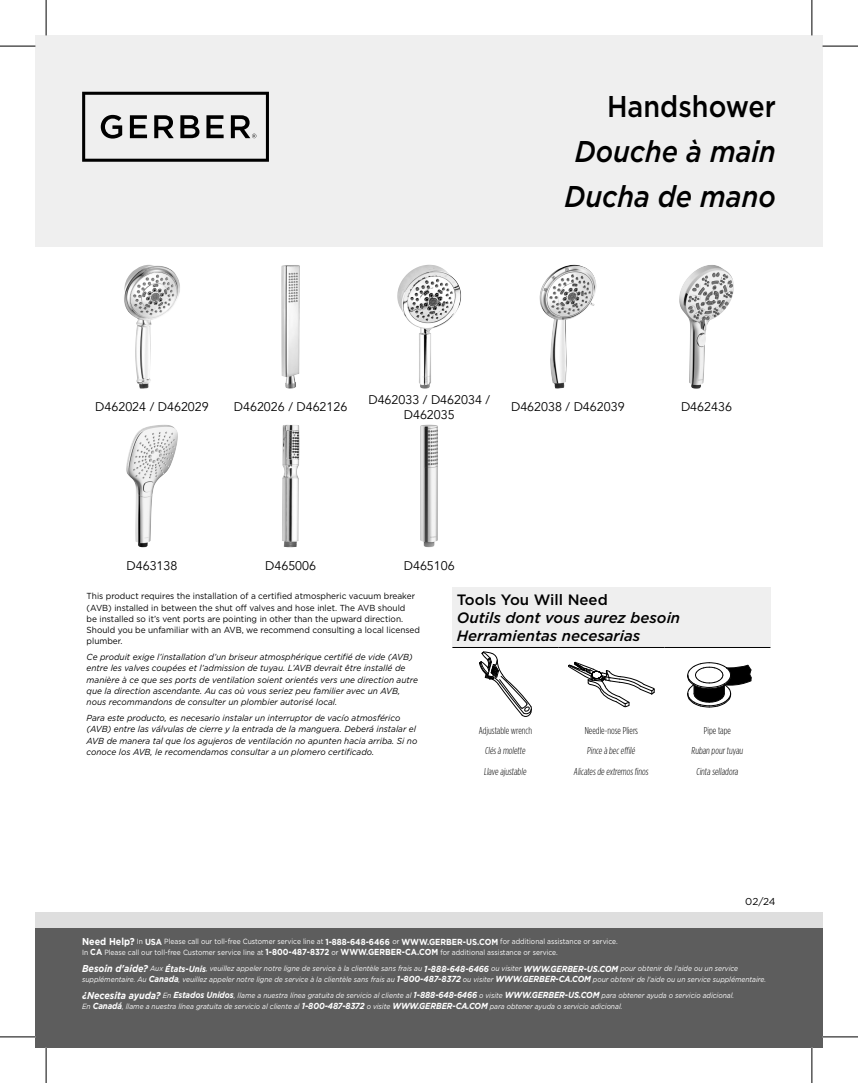
<style>
.page{position:relative;width:858px;height:1083px;background:#fff}
.page>*{position:absolute;margin:0;border:0;box-sizing:border-box;transform-origin:0 0}
.t1{font:italic 500 30px "Gotham";color:#000;scale:.9 1}
.t2{font:500 30px "Gotham";color:#000;scale:.9 1}
.t3{font:italic 500 15px "Gotham";color:#000}
.t4{font:500 15px "Gotham";color:#000}
.t5{font:12.5px/15px "Avenir";color:#000;text-align:center}
.t6{font:300 10px "Gotham Condensed";color:#000}
.t7{font:10px "Gotham";color:#000}
.t8{font:italic 8.75px/11.2px "Gotham";color:#000;scale:.95 1}
.t9{font:8.75px/11.2px "Gotham";color:#000;scale:.95 1}
.t10{font:italic 7.5px/10.6px "Gotham";color:#fff;scale:.9 1}
.t11{font:7.5px/10.6px "Gotham";color:#fff;scale:.9 1}
.s1{font-weight:700;font-size:10px}
.s2{font-weight:700;font-size:8.75px}
</style>
<div class="page">
<div style="left:35px;top:35px;width:787px;height:211px;background:#efefef"></div>
<div style="left:35px;top:911px;width:787px;height:136px;background:#dedede"></div>
<div style="left:35px;top:927px;width:787px;height:120px;background:#5d5d5d"></div>
<svg style="left:82px;top:92px;width:187px;height:70px"></svg>
<div style="left:452px;top:587px;width:318px;height:60px;background:#efefef"></div>
<hr style="left:558px;top:647px;width:106px;height:1px;background:#000">
<hr style="left:664px;top:647px;width:106px;height:1px;background:#000">
<hr style="left:452px;top:647px;width:106px;height:1px;background:#000">
<svg style="left:479px;top:651px;width:52px;height:65px"></svg>
<svg style="left:568px;top:661px;width:86px;height:46px"></svg>
<svg style="left:687px;top:662px;width:64px;height:45px"></svg>
<img style="left:124px;top:265px;width:56px;height:123px">
<img style="left:281px;top:265px;width:19px;height:124px">
<img style="left:397px;top:265px;width:32px;height:82px">
<img style="left:539px;top:265px;width:57px;height:123px">
<img style="left:679px;top:265px;width:32px;height:123px">
<img style="left:126px;top:425px;width:52px;height:122px">
<img style="left:282px;top:425px;width:17px;height:122px">
<img style="left:420px;top:424px;width:18px;height:123px">
<hr style="left:0;top:46px;width:35px;height:1px;background:#000">
<hr style="left:822px;top:46px;width:35px;height:1px;background:#000">
<hr style="left:0;top:1036px;width:35px;height:1px;background:#000">
<hr style="left:822px;top:1036px;width:35px;height:1px;background:#000">
<hr style="left:46px;top:0;width:1px;height:35px;background:#000">
<hr style="left:46px;top:1047px;width:1px;height:35px;background:#000">
<hr style="left:811px;top:0;width:1px;height:35px;background:#000">
<hr style="left:811px;top:1047px;width:1px;height:35px;background:#000">
<p class="t2" style="left:606px;top:86px;width:189px">Handshower</p>
<p class="t1" style="left:574px;top:131px;width:225px">Douche à main</p>
<p class="t1" style="left:564px;top:176px;width:236px">Ducha de mano</p>
<p class="t5" style="left:95px;top:399px;width:115px">D462024 / D462029</p>
<p class="t5" style="left:234px;top:399px;width:115px">D462026 / D462126</p>
<p class="t5" style="left:368px;top:392px;width:123px">D462033 / D462034 /<br>D462035</p>
<p class="t5" style="left:511px;top:399px;width:115px">D462038 / D462039</p>
<p class="t5" style="left:680px;top:399px;width:52px">D462436</p>
<p class="t5" style="left:126px;top:558px;width:52px">D463138</p>
<p class="t5" style="left:265px;top:558px;width:52px">D465006</p>
<p class="t5" style="left:403px;top:558px;width:52px">D465106</p>
<p class="t9" style="left:87px;top:590px;width:352px">This product requires the installation of a certified atmospheric vacuum breaker (AVB) installed in between the shut off valves and hose inlet. The AVB should<br>be installed so it’s vent ports are pointing in other than the upward direction.<br>Should you be unfamiliar with an AVB, we recommend consulting a local licensed plumber.</p>
<p class="t8" style="left:87px;top:651px;width:350px">Ce produit exige l’installation d’un briseur atmosphérique certifié de vide (AVB) entre les valves coupées et l’admission de tuyau. L’AVB devrait être installé de manière à ce que ses ports de ventilation soient orientés vers une direction autre que la direction ascendante. Au cas où vous seriez peu familier avec un AVB, nous recommandons de consulter un plombier autorisé local.</p>
<p class="t8" style="left:87px;top:711px;width:349px">Para este producto, es necesario instalar un interruptor de vacío atmosférico (AVB) entre las válvulas de cierre y la entrada de la manguera. Deberá instalar el AVB de manera tal que los agujeros de ventilación no apunten hacia arriba. Si no conoce los AVB, le recomendamos consultar a un plomero certificado.</p>
<p class="t4" style="left:456px;top:589px;width:152px">Tools You Will Need</p>
<p class="t3" style="left:456px;top:607px;width:225px">Outils dont vous aurez besoin</p>
<p class="t3" style="left:456px;top:625px;width:185px">Herramientas necesarias</p>
<p class="t6" style="left:478px;top:724px;width:55px">Adjustable wrench</p>
<p class="t6" style="left:584px;top:724px;width:55px">Needle-nose Pliers</p>
<p class="t6" style="left:703px;top:724px;width:29px">Pipe tape</p>
<p class="t6" style="left:484px;top:744px;width:43px">Clés à molette</p>
<p class="t6" style="left:586px;top:744px;width:51px">Pince à bec effilé</p>
<p class="t6" style="left:690px;top:744px;width:54px">Ruban pourtuyau</p>
<p class="t6" style="left:483px;top:765px;width:45px">Llave ajustable</p>
<p class="t6" style="left:573px;top:765px;width:78px">Alicates de extremos finos</p>
<p class="t6" style="left:695px;top:765px;width:45px">Cinta selladora</p>
<p class="t7" style="left:745px;top:894px;width:32px">02/24</p>
<p class="t11" style="left:82px;top:935px;width:596px"><span class="s1">Need Help?</span> In <span class="s2">USA</span> Please call our toll-free Customer service line at <span class="s2">1-888-648-6466</span> or <span class="s2">WWW.GERBER-US.COM</span> for additional assistance or service.<br>In <span class="s2">CA</span> Please call our toll-free Customer service line at <span class="s2">1-800-487-8372</span> or <span class="s2">WWW.GERBER-CA.COM</span> for additional assistance or service.</p>
<p class="t10" style="left:82px;top:962px;width:761px"><span class="s1">Besoin d'aide?</span> Aux <span class="s2">États-Unis</span>, veuillez appeler notre ligne de service à la clientèle sans frais au <span class="s2">1-888-648-6466</span> ou visiter <span class="s2">WWW.GERBER-US.COM</span> pour obtenir de l'aide ou un service supplémentaire. Au <span class="s2">Canada</span>, veuillez appeler notre ligne de service à la clientèle sans frais au <span class="s2">1-800-487-8372</span> ou visiter <span class="s2">WWW.GERBER-CA.COM</span> pour obtenir de l'aide ou un service supplémentaire.</p>
<p class="t10" style="left:82px;top:989px;width:725px"><span class="s1">¿Necesita ayuda?</span> En <span class="s2">Estados Unidos</span>, llame a nuestra línea gratuita de servicio al cliente al <span class="s2">1-888-648-6466</span> o visite <span class="s2">WWW.GERBER-US.COM</span> para obtener ayuda o servicio adicional.<br>En <span class="s2">Canadá</span>, llame a nuestra línea gratuita de servicio al cliente al <span class="s2">1-800-487-8372</span> o visite <span class="s2">WWW.GERBER-CA.COM</span> para obtener ayuda o servicio adicional.</p>
</div>
